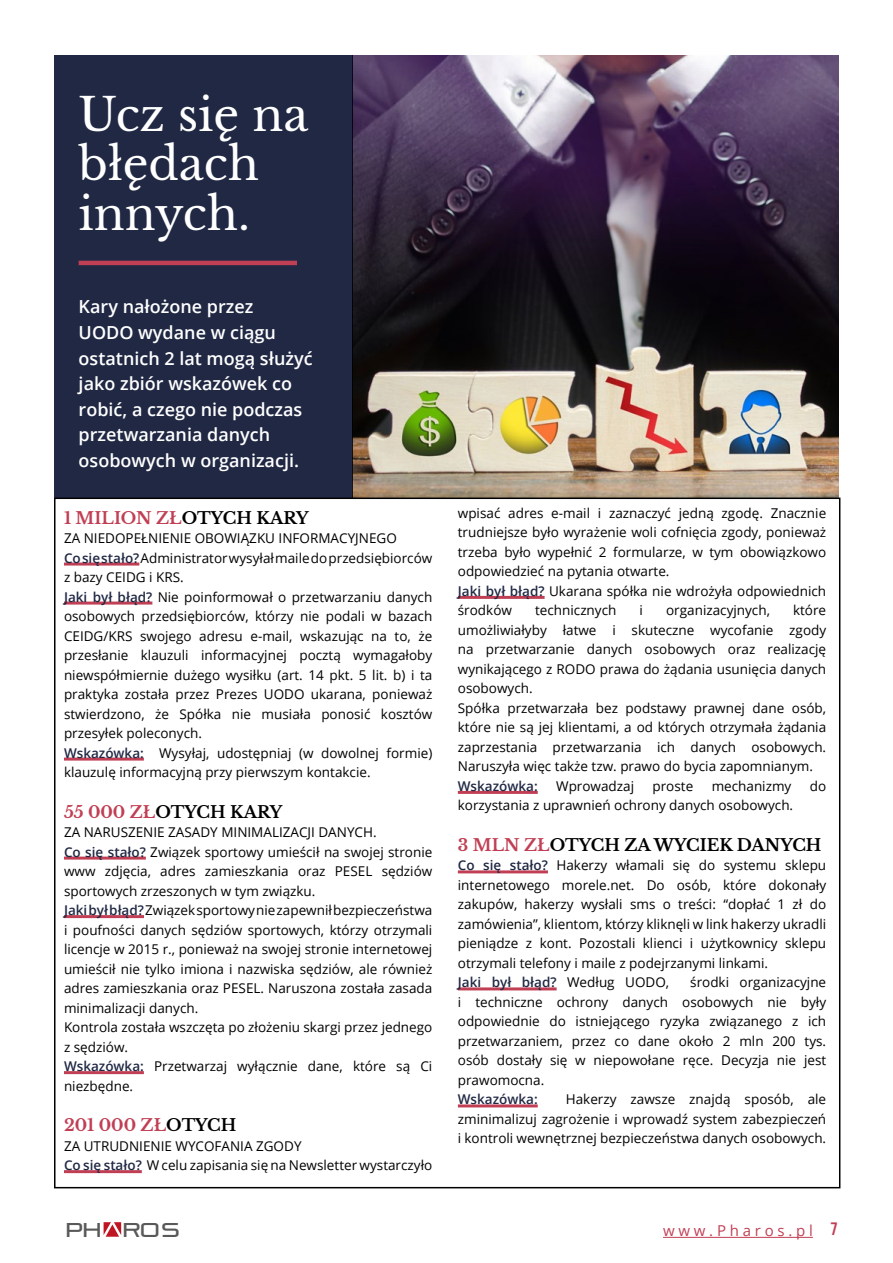
<style>
.page{position:relative;width:893px;height:1263px;background:#fff}
.page>*{position:absolute;margin:0;border:0;box-sizing:border-box;transform-origin:0 0}
.t1{font:45px/49.5px "Libre Baskerville";color:#fff}
.t2{font:19.95px "Pirulen Rg";color:#595959;scale:.95 1}
.t3{font:600 18px/25.5px "Open Sans";color:#fff}
.t4{font:700 16.5px "Libre Baskerville";color:#000}
.t5{font:700 16.5px "Libre Baskerville";color:#c13f54}
.t6{font:15px "Open Sans";letter-spacing:.25em;color:#c13f54}
.t7{font:13.5px/19.5px "Open Sans";color:#000}
.t8{font:600 13.5px "Open Sans";color:#202844}
.s1{color:#000}
.s2{font-weight:600;color:#202844}
.s3{color:#c13f54}
.s4{font-family:"Bebas Neue";font-weight:700;font-size:18px}
</style>
<div class="page">
<img style="left:353px;top:55px;width:486px;height:442px">
<div style="left:54px;top:55px;width:299px;height:442px;background:#202844"></div>
<hr style="left:79px;top:261px;width:218px;height:4px;background:#c13f54">
<hr style="left:663px;top:1237px;width:150px;height:1px;background:#c13f54">
<svg style="left:104px;top:1222px;width:17px;height:15px"></svg>
<hr style="left:64px;top:562px;width:75px;height:3px;background:#c13f54">
<hr style="left:64px;top:601px;width:88px;height:3px;background:#c13f54">
<hr style="left:64px;top:757px;width:80px;height:3px;background:#c13f54">
<hr style="left:64px;top:856px;width:82px;height:3px;background:#c13f54">
<hr style="left:64px;top:915px;width:80px;height:3px;background:#c13f54">
<hr style="left:64px;top:1071px;width:80px;height:3px;background:#c13f54">
<hr style="left:64px;top:1170px;width:78px;height:3px;background:#c13f54">
<hr style="left:458px;top:596px;width:87px;height:3px;background:#c13f54">
<hr style="left:458px;top:791px;width:80px;height:3px;background:#c13f54">
<hr style="left:458px;top:870px;width:90px;height:3px;background:#c13f54">
<hr style="left:458px;top:987px;width:99px;height:3px;background:#c13f54">
<hr style="left:458px;top:1104px;width:80px;height:3px;background:#c13f54">
<h1 class="t1" style="left:79px;top:90px;width:231px">Ucz się na błędach innych.</h1>
<h3 class="t3" style="left:79px;top:294px;width:236px">Kary nałożone przez<br>UODO wydane w ciągu ostatnich 2 lat mogą służyć jako zbiór wskazówek co robić, a czego nie podczas przetwarzania danych osobowych w organizacji.</h3>
<p class="t5" style="left:64px;top:507px;width:246px">1 MILION ZŁ<span class="s1">OTYCH KARY</span></p>
<p class="t7" style="left:64px;top:528px;width:370px">ZA NIEDOPEŁNIENIE OBOWIĄZKU INFORMACYJNEGO<br><span class="s2">Co się stało?</span>Administrator wysyłał maile do przedsiębiorców z bazy CEIDG i KRS.<br><span class="s2">Jaki był błąd?</span> Nie poinformował o przetwarzaniu danych osobowych przedsiębiorców, którzy nie podali w bazach CEIDG/KRS swojego adresu e-mail, wskazując na to, że przesłanie klauzuli informacyjnej pocztą wymagałoby niewspółmiernie dużego wysiłku (art. 14 pkt. 5 lit. b) i ta praktyka została przez Prezes UODO ukarana, ponieważ stwierdzono, że Spółka nie musiała ponosić kosztów przesyłek poleconych.<br><span class="s2">Wskazówka:</span> Wysyłaj, udostępniaj (w dowolnej formie) klauzulę informacyjną przy pierwszym kontakcie.</p>
<p class="t4" style="left:64px;top:801px;width:220px"><span class="s3">55 000 ZŁ</span>OTYCH KARY</p>
<p class="t7" style="left:64px;top:822px;width:370px">ZA NARUSZENIE ZASADY MINIMALIZACJI DANYCH.<br><span class="s2">Co się stało?</span> Związek sportowy umieścił na swojej stronie www zdjęcia, adres zamieszkania oraz PESEL sędziów sportowych zrzeszonych w tym związku.<br><span class="s2">Jaki był błąd?</span> Związek sportowy nie zapewnił bezpieczeństwa i poufności danych sędziów sportowych, którzy otrzymali licencje w 2015 r., ponieważ na swojej stronie internetowej umieścił nie tylko imiona i nazwiska sędziów, ale również adres zamieszkania oraz PESEL. Naruszona została zasada minimalizacji danych.<br>Kontrola została wszczęta po złożeniu skargi przez jednego z sędziów.<br><span class="s2">Wskazówka:</span> Przetwarzaj wyłącznie dane, które są Ci niezbędne.</p>
<p class="t5" style="left:64px;top:1115px;width:174px">201 000 ZŁ<span class="s1">OTYCH</span></p>
<p class="t7" style="left:64px;top:1135px;width:370px">ZA UTRUDNIENIE WYCOFANIA ZGODY<br><span class="s2">Co się stało?</span> W celu zapisania się na Newsletter wystarczyło</p>
<p class="t7" style="left:458px;top:503px;width:370px">wpisać adres e-mail i zaznaczyć jedną zgodę. Znacznie trudniejsze było wyrażenie woli cofnięcia zgody, ponieważ trzeba było wypełnić 2 formularze, w tym obowiązkowo odpowiedzieć na pytania otwarte.<br><span class="s2">Jaki był błąd?</span> Ukarana spółka nie wdrożyła odpowiednich środków</p>
<p class="t7" style="left:458px;top:600px;width:370px;text-indent:335px">które umożliwiałyby łatwe i skuteczne wycofanie zgody na przetwarzanie danych osobowych oraz realizację wynikającego z RODO prawa do żądania usunięcia danych osobowych.<br>Spółka przetwarzała bez podstawy prawnej dane osób, które nie są jej klientami, a od których otrzymała żądania zaprzestania przetwarzania ich danych osobowych.<br>Naruszyła więc także tzw. prawo do bycia zapomnianym.</p>
<p class="t8" style="left:458px;top:777px;width:81px">Wskazówka:</p>
<p class="t7" style="left:556px;top:776px;width:79px">Wprowadzaj</p>
<p class="t7" style="left:652px;top:776px;width:42px">proste</p>
<p class="t7" style="left:712px;top:776px;width:81px">mechanizmy</p>
<p class="t7" style="left:810px;top:776px;width:18px">do</p>
<p class="t7" style="left:458px;top:795px;width:337px">korzystania z uprawnień ochrony danych osobowych.</p>
<p class="t4" style="left:458px;top:835px;width:365px"><span class="s3">3 MLN ZŁ</span>OTYCH ZA WYCIEK DANYCH</p>
<p class="t7" style="left:458px;top:855px;width:370px"><span class="s2">Co się stało?</span> Hakerzy włamali się do systemu sklepu internetowego morele.net. Do osób, które dokonały zakupów, hakerzy wysłali sms o treści: “dopłać 1 zł do zamówienia”, klientom, którzy kliknęli w link hakerzy ukradli pieniądze z kont. Pozostali klienci i użytkownicy sklepu otrzymali telefony i maile z podejrzanymi linkami.<br><span class="s2">Jaki był błąd?</span> Według UODO,</p>
<p class="t7" style="left:535px;top:600px;width:83px">technicznych</p>
<p class="t7" style="left:640px;top:600px;width:5px">i</p>
<p class="t7" style="left:666px;top:600px;width:105px">organizacyjnych,</p>
<p class="t7" style="left:458px;top:972px;width:370px;text-align:justify;text-indent:232px">środki organizacyjne i techniczne ochrony danych osobowych nie były odpowiednie do istniejącego ryzyka związanego z ich przetwarzaniem, przez co dane około 2 mln 200 tys. osób dostały się w niepowołane ręce. Decyzja nie jest prawomocna.</p>
<p class="t8" style="left:458px;top:1090px;width:81px">Wskazówka:</p>
<p class="t7" style="left:458px;top:1089px;width:370px;text-align:justify;text-indent:108px">Hakerzy zawsze znajdą sposób, ale zminimalizuj zagrożenie i wprowadź system zabezpieczeń i kontroli wewnętrznej bezpieczeństwa danych osobowych.</p>
<h2 class="t2" style="left:66px;top:1217px;width:121px">PH ROS</h2>
<p class="t6" style="left:663px;top:1220px;width:176px">www.Pharos.pl <span class="s4">7</span></p>
</div>
